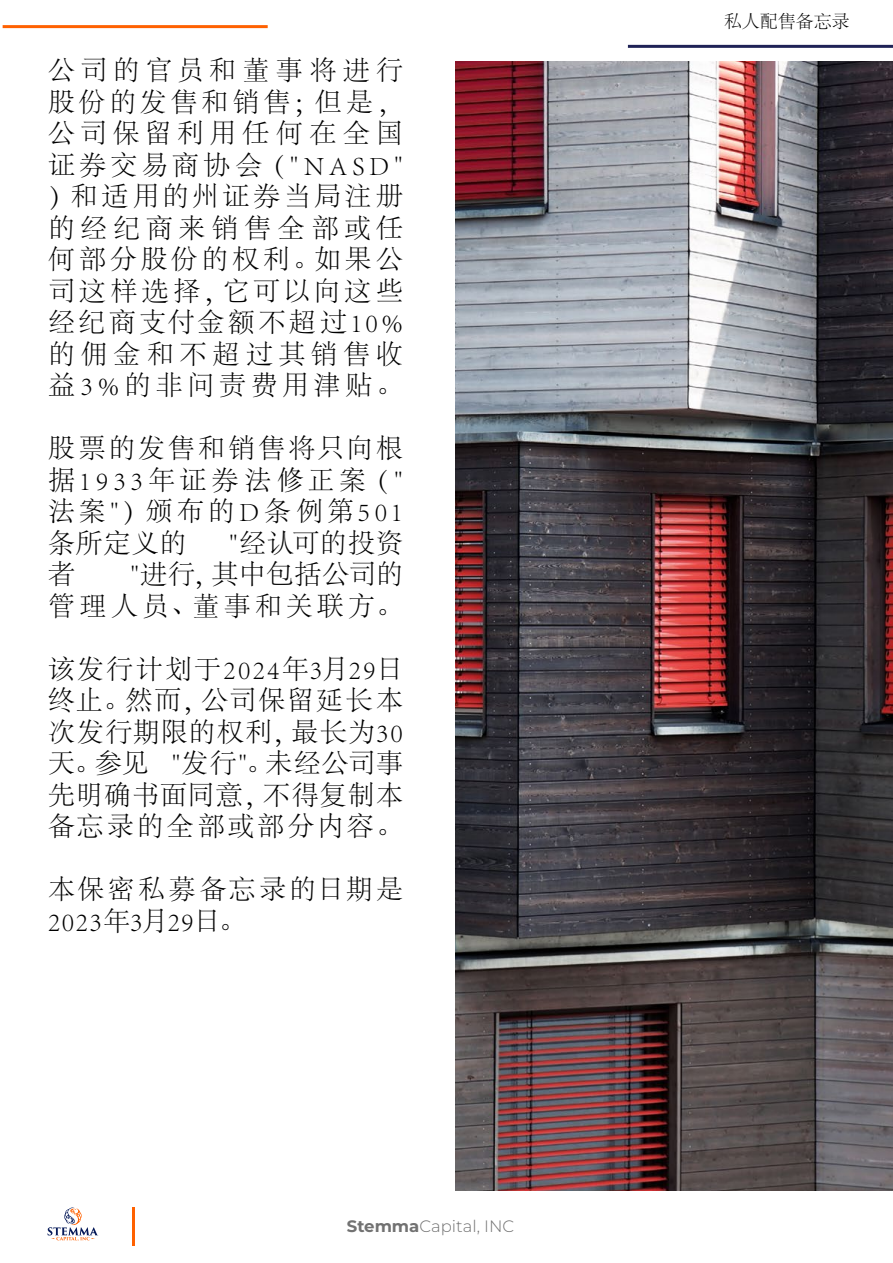
<style>
.page{position:relative;width:893px;height:1263px;background:#fff}
.page>*{position:absolute;margin:0;border:0;box-sizing:border-box;transform-origin:0 0}
.t1{font:300 27px/31.5px "Adobe Song Std";letter-spacing:.115em;color:#000;text-align:justify}
.t2{font:300 27px/31.5px "Adobe Song Std";letter-spacing:.14em;color:#000;text-align:right}
.t3{font:300 27px/31.5px "Adobe Song Std";letter-spacing:.06em;color:#000}
.t4{font:300 18px "Adobe Song Std";color:#000}
.t5{font:300 16.5px "Montserrat";color:#727272}
.s1{font-weight:700}
</style>
<div class="page">
<hr style="left:3px;top:25px;width:265px;height:3px;background:#ff6100">
<hr style="left:133px;top:1207px;width:2px;height:39px;background:#ff6100">
<hr style="left:628px;top:45px;width:265px;height:3px;background:#1f2256">
<svg style="left:48px;top:1207px;width:50px;height:34px"></svg>
<img style="left:455px;top:61px;width:438px;height:1130px">
<p class="t1" style="left:48px;top:56px;width:357px">公司的官员和董事将进行股份的发售和销售；但是，公司保留利用任何在全国证券交易商协会（"NASD"）和适用的州证券当局注册的经纪商来销售全部或任何部分股份的权利。如果公司这样选择，它可以向这些经纪商支付金额不超过10%的佣金和不超过其销售收益3%的非问责费用津贴。</p>
<p class="t1" style="left:48px;top:434px;width:357px">股票的发售和销售将只向根据1933年证券法修正案（"法案"）颁布的D条例第501条所定义的</p>
<p class="t1" style="left:229px;top:528px;width:176px">"经认可的投资</p>
<p class="t1" style="left:48px;top:560px;width:28px">者</p>
<p class="t2" style="left:48px;top:560px;width:357px">"进行，其中包括公司的<br>管理人员、董事和关联方。</p>
<p class="t1" style="left:48px;top:654px;width:357px">该发行计划于2024年3月29日终止。然而，公司保留延长本次发行期限的权利，最长为30天。参见 "发行"。未经公司事先明确书面同意，不得复制本备忘录的全部或部分内容。</p>
<p class="t3" style="left:48px;top:875px;width:357px">本保密私募备忘录的日期是<br>2023年3月29日。</p>
<p class="t5" style="left:347px;top:1215px;width:169px"><span class="s1">Stemma</span>Capital, INC</p>
<p class="t4" style="left:724px;top:11px;width:127px">私人配售备忘录</p>
</div>
